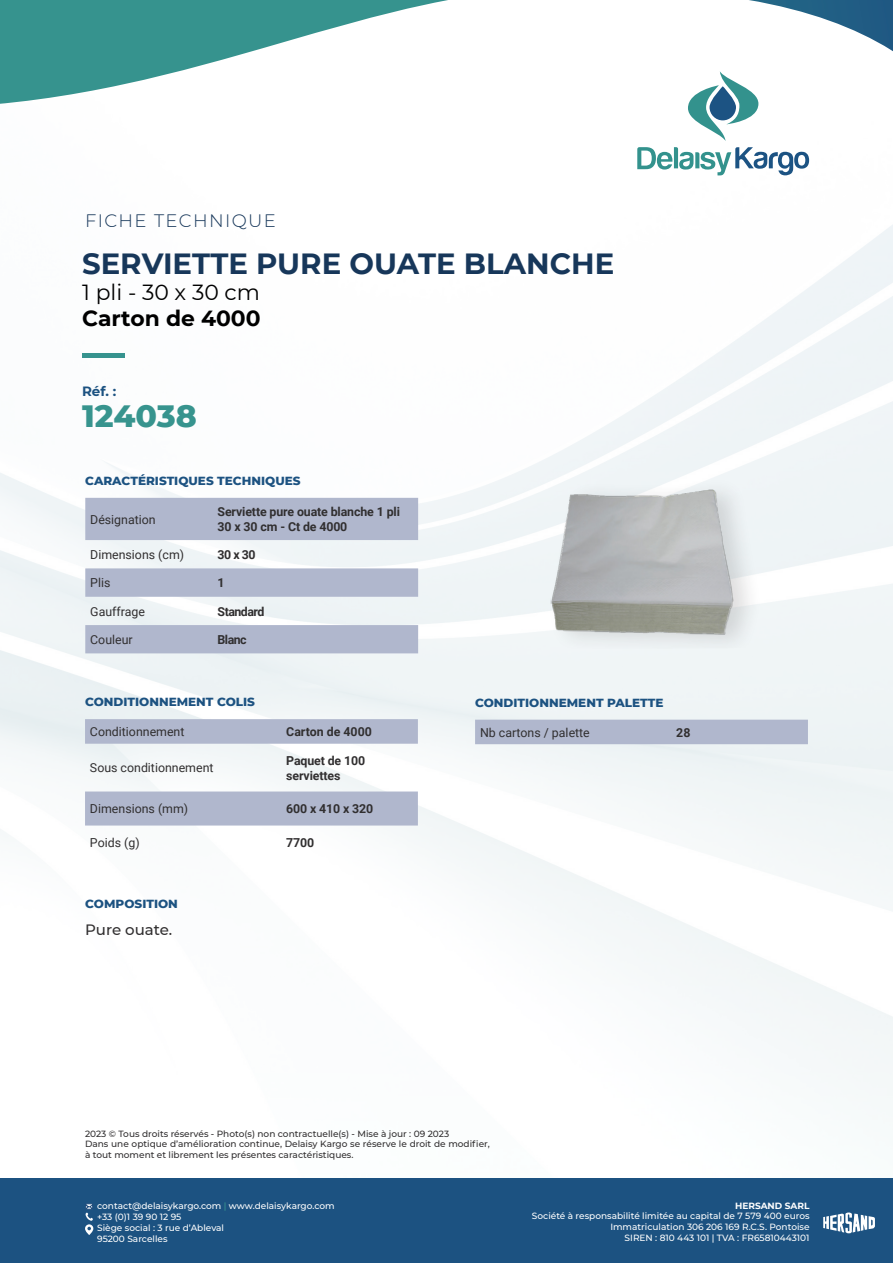
<style>
.page{position:relative;width:893px;height:1263px;background:#fff}
.page>*{position:absolute;margin:0;border:0;box-sizing:border-box;transform-origin:0 0}
.t1{font:800 31.5px "Montserrat";color:#37948e}
.Jost__SemiBold_Size_100pt_Lea_120pt_Left{font:700 29.1px "Montserrat";color:#17375a}
.Jost__SemiBold_Size_100pt_Lea_120pt_Left-2{font:21.9px "Montserrat";color:#000}
.Jost__SemiBold_Size_100pt_Lea_120pt_Left-3{font:700 21.9px "Montserrat";color:#000}
.t2{font:300 18px "Montserrat";letter-spacing:.075em;color:#17375a}
.t3{font:500 15px "Montserrat";color:#312f30}
.t4{font:700 13.5px "Montserrat";color:#1c5281}
.t5{font:12.3px "Roboto";color:#312f30}
.t6{font:700 12.3px/14.9px "Roboto";letter-spacing:-.01em;color:#312f30}
.t7{font:700 12.3px "Roboto";letter-spacing:-.04em;color:#312f30}
.t8{font:800 12px "Montserrat";color:#1c5281}
.t9{font:500 9px/10.8px "Montserrat";color:#fff}
.t10{font:500 9px/10.8px "Montserrat";color:#312f30}
.t11{font:700 9px "Montserrat";color:#fff}
.s1{color:#37948e}
</style>
<div class="page">
<img style="left:0;top:159px;width:893px;height:939px">
<div style="left:0;top:1178px;width:893px;height:85px;background:#1c5281"></div>
<svg style="left:85px;top:1203px;width:8px;height:18px"></svg>
<svg style="left:85px;top:1224px;width:8px;height:11px"></svg>
<svg style="left:87px;top:1227px;width:4px;height:3px"></svg>
<svg style="left:823px;top:1212px;width:52px;height:21px"></svg>
<svg style="left:0;top:0;width:893px;height:107px"></svg>
<svg style="left:688px;top:71px;width:70px;height:70px"></svg>
<svg style="left:637px;top:147px;width:172px;height:29px"></svg>
<svg style="left:85px;top:498px;width:333px;height:155px;fill:#b0b7cd"></svg>
<div style="left:546px;top:477px;width:217px;height:174px;background:#231f20;opacity:.15"></div>
<img style="left:550px;top:475px;width:186px;height:175px">
<div style="left:82px;top:353px;width:42px;height:5px;background:#36938e"></div>
<div style="left:475px;top:720px;width:333px;height:24px;background:#b0b7cd"></div>
<svg style="left:85px;top:719px;width:333px;height:106px"></svg>
<h3 class="t2" style="left:85px;top:208px;width:192px">FICHE TECHNIQUE</h3>
<p class="Jost__SemiBold_Size_100pt_Lea_120pt_Left" style="left:82px;top:242px;width:534px">SERVIETTE PURE OUATE BLANCHE</p>
<p class="Jost__SemiBold_Size_100pt_Lea_120pt_Left-2" style="left:82px;top:277px;width:179px">1 pli - 30 x 30 cm</p>
<p class="Jost__SemiBold_Size_100pt_Lea_120pt_Left-3" style="left:82px;top:302px;width:180px">Carton de 4000</p>
<p class="t4" style="left:82px;top:382px;width:36px">Réf. :</p>
<p class="t1" style="left:82px;top:392px;width:116px">124038</p>
<p class="t8" style="left:85px;top:472px;width:217px">CARACTÉRISTIQUES TECHNIQUES</p>
<p class="t5" style="left:90px;top:511px;width:67px">Désignation</p>
<p class="t6" style="left:218px;top:504px;width:184px">Serviette pure ouate blanche 1 pli<br>30 x 30 cm - Ct de 4000</p>
<p class="t5" style="left:90px;top:546px;width:95px">Dimensions (cm)</p>
<p class="t6" style="left:218px;top:547px;width:39px">30 x 30</p>
<p class="t5" style="left:90px;top:574px;width:22px">Plis</p>
<p class="t6" style="left:218px;top:575px;width:9px">1</p>
<p class="t5" style="left:90px;top:603px;width:56px">Gauffrage</p>
<p class="t7" style="left:218px;top:603px;width:48px">Standard</p>
<p class="t5" style="left:90px;top:631px;width:44px">Couleur</p>
<p class="t6" style="left:218px;top:632px;width:31px">Blanc</p>
<p class="t8" style="left:85px;top:693px;width:172px">CONDITIONNEMENT COLIS</p>
<p class="t5" style="left:90px;top:723px;width:96px">Conditionnement</p>
<p class="t6" style="left:286px;top:724px;width:87px">Carton de 4000</p>
<p class="t5" style="left:90px;top:759px;width:125px">Sous conditionnement</p>
<p class="t6" style="left:286px;top:752px;width:80px">Paquet de 100</p>
<p class="t6" style="left:286px;top:767px;width:56px">serviettes</p>
<p class="t5" style="left:90px;top:800px;width:100px">Dimensions (mm)</p>
<p class="t6" style="left:286px;top:801px;width:89px">600 x 410 x 320</p>
<p class="t5" style="left:90px;top:834px;width:51px">Poids (g)</p>
<p class="t6" style="left:286px;top:835px;width:30px">7700</p>
<p class="t8" style="left:85px;top:895px;width:94px">COMPOSITION</p>
<p class="t3" style="left:85px;top:919px;width:89px">Pure ouate.</p>
<p class="t8" style="left:475px;top:694px;width:190px">CONDITIONNEMENT PALETTE</p>
<p class="t5" style="left:480px;top:723px;width:111px">Nb cartons / palette</p>
<p class="t6" style="left:676px;top:724px;width:16px">28</p>
<p class="t10" style="left:85px;top:1128px;width:406px">2023 © Tous droits réservés - Photo(s) non contractuelle(s) - Mise à jour : 09 2023<br>Dans une optique d’amélioration continue, Delaisy Kargo se réserve le droit de modifier, à tout moment et librement les présentes caractéristiques.</p>
<p class="t9" style="left:97px;top:1199px;width:239px;line-height:11.7px">contact@delaisykargo.com <span class="s1">|</span> www.delaisykargo.com +33 (0)1 39 90 12 95</p>
<p class="t9" style="left:97px;top:1222px;width:128px">Siège social : 3 rue d’Ableval<br>95200 Sarcelles</p>
<p class="t11" style="left:735px;top:1199px;width:76px">HERSAND SARL</p>
<p class="t9" style="left:532px;top:1210px;width:279px;text-align:right">Société à responsabilité limitée au capital de 7 579 400 euros<br>Immatriculation 306 206 169 R.C.S. Pontoise<br>SIREN : 810 443 101 | TVA : FR65810443101</p>
</div>
